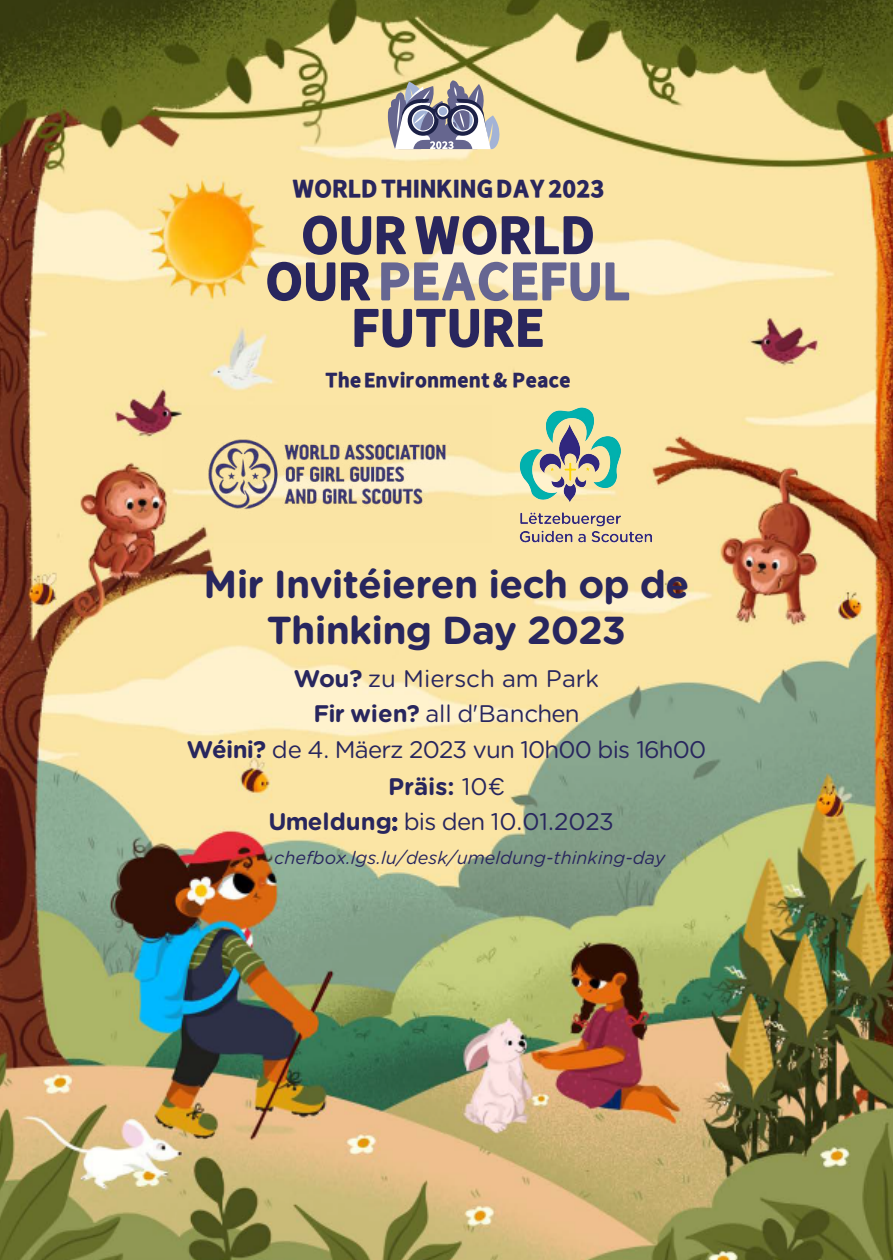
<style>
.page{position:relative;width:893px;height:1260px;background:#fff}
.page>*{position:absolute;margin:0;border:0;box-sizing:border-box;transform-origin:0 0}
.t1{font:54px/46.3px "Falling Sky Blk";letter-spacing:-.04em;color:#29265e;text-align:center}
.t2{font:700 39px/46.8px "Gotham Rounded";letter-spacing:-.02em;color:#28265e;text-align:center}
.t3{font:25.5px "Falling Sky Blk";letter-spacing:-.04em;color:#29265e}
.t4{font:24px/36px "Gotham Rounded";letter-spacing:-.035em;color:#28265e;text-align:center}
.t5{font:21px "Falling Sky Blk";letter-spacing:-.04em;color:#29265e}
.t6{font:italic 18px "Gotham Rounded";color:#28265e}
.s1{color:#666692}
.s2{font-weight:700}
</style>
<div class="page">
<img style="left:0;top:0;width:892px;height:1260px">
<img style="left:162px;top:405px;width:329px;height:137px">
<svg style="left:388px;top:80px;width:111px;height:69px"></svg>
<img style="left:496px;top:385px;width:179px;height:180px">
<p class="t3" style="left:292px;top:171px;width:314px">WORLD THINKING DAY 2023</p>
<h1 class="t1" style="left:264px;top:213px;width:369px">OUR WORLD<br>OUR<span class="s1">PEACEFUL<br></span>FUTURE</h1>
<p class="t5" style="left:325px;top:366px;width:248px">The Environment &amp; Peace</p>
<h2 class="t2" style="left:204px;top:559px;width:487px">Mir Invitéieren iech op de<br>Thinking Day 2023</h2>
<p class="t4" style="left:187px;top:659px;width:521px"><span class="s2">Wou?</span> zu Miersch am Park<br><span class="s2">Fir wien?</span> all d'Banchen<br><span class="s2">Wéini?</span> de 4. Mäerz 2023 vun 10h00 bis 16h00<br><span class="s2">Präis:</span> 10€<br><span class="s2">Umeldung:</span> bis den 10.01.2023</p>
<p class="t6" style="left:274px;top:845px;width:392px">chefbox.lgs.lu/desk/umeldung-thinking-day</p>
</div>
